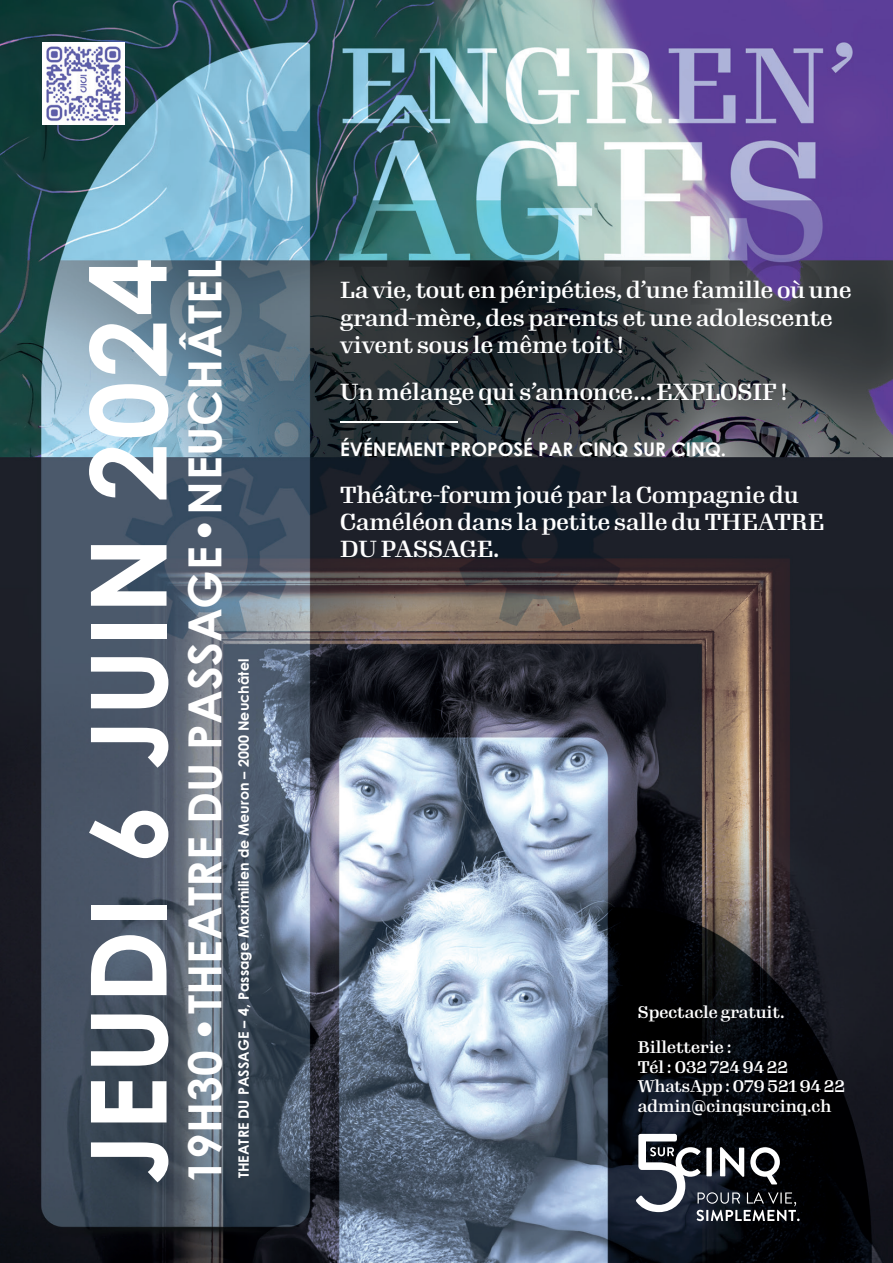
<style>
.page{position:relative;width:893px;height:1263px;background:#fff}
.page>*{position:absolute;margin:0;border:0;box-sizing:border-box;transform-origin:0 0}
.t1{font:700 105.3px "Century Gothic";letter-spacing:.025em;color:#fff}
.t2{font:700 45.75px "Century Gothic";color:#fff}
.t3{font:500 22.8px/27.3px "Gimlet Display";color:#fff}
.t4{font:700 18.75px "Century Gothic";color:#fff}
.t5{font:500 16.5px/19.8px "Gimlet Display";color:#fff}
.t6{font:700 14.25px "Century Gothic";letter-spacing:.005em;color:#fff}
</style>
<div class="page">
<img style="left:0;top:0;width:893px;height:1263px">
<hr style="left:340px;top:421px;width:118px;height:2px;background:#fff">
<svg style="left:636px;top:1134px;width:164px;height:87px"></svg>
<img style="left:43px;top:43px;width:82px;height:82px">
<h1 class="t1" style="left:48px;top:1184px;width:928px;rotate:-90deg">JEUDI 6 JUIN 2024</h1>
<h2 class="t2" style="left:170px;top:1184px;width:926px;rotate:-90deg">19H30 • THEATRE DU PASSAGE • NEUCHÂTEL</h2>
<p class="t6" style="left:233px;top:1178px;width:521px;rotate:-90deg">THEATRE DU PASSAGE – 4, Passage Maximilien de Meuron – 2000 Neuchâtel</p>
<p class="t3" style="left:340px;top:275px;width:513px">La vie, tout en péripéties, d’une famille où une grand-mère, des parents et une adolescente vivent sous le même toit !</p>
<p class="t3" style="left:340px;top:377px;width:449px">Un mélange qui s’annonce… EXPLOSIF !</p>
<p class="t4" style="left:340px;top:435px;width:387px">ÉVÉNEMENT PROPOSÉ PAR CINQ SUR CINQ.</p>
<p class="t3" style="left:340px;top:480px;width:485px">Théâtre-forum joué par la Compagnie du<br>Caméléon dans la petite salle du THEATRE<br>DU PASSAGE.</p>
<p class="t5" style="left:638px;top:994px;width:148px;line-height:34.8px">Spectacle gratuit.<br>Billetterie :</p>
<p class="t5" style="left:638px;top:1056px;width:209px">Tél : 032 724 94 22<br>WhatsApp : 079 521 94 22 admin@cinqsurcinq.ch</p>
</div>
